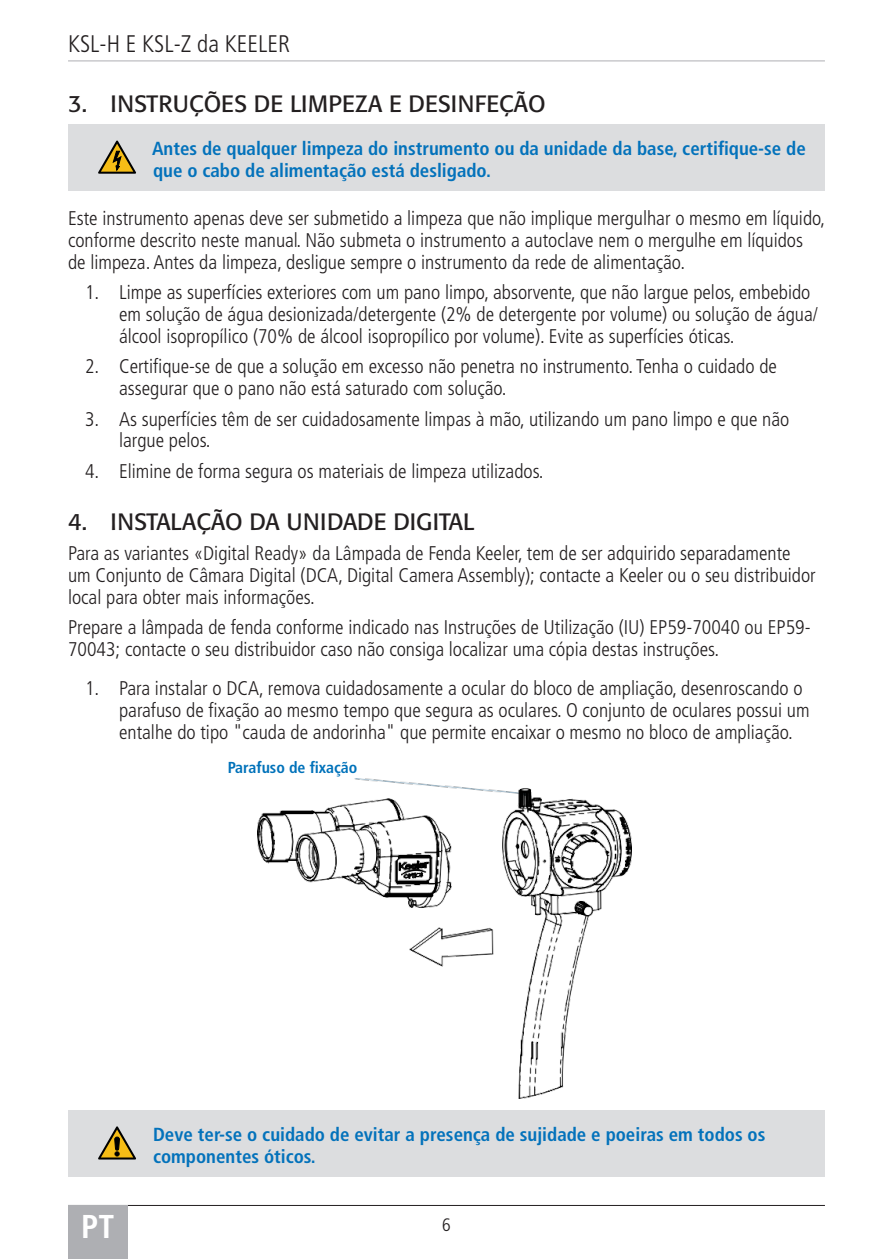
<style>
.page{position:relative;width:893px;height:1259px;background:#fff}
.page>*{position:absolute;margin:0;border:0;box-sizing:border-box;transform-origin:0 0}
.t1{font:700 condensed 33px "Frutiger LT Pro";color:#fff}
.t2{font:300 condensed 24px "Frutiger LT Pro";color:#231f20}
.t3{font:23.4px "Formata BQ";color:#231f20}
.Body_text{font:300 condensed 19.8px/21.9px "Frutiger LT Pro";color:#231f20}
.Caution_Single{font:700 condensed 18.9px/21.9px "Frutiger LT Pro";color:#0372bb}
.t4{font:300 condensed 18px "Frutiger LT Pro";color:#231f20}
.t5{font:700 condensed 15.9px "Frutiger LT Pro";color:#0072ba}
</style>
<div class="page">
<hr style="left:68px;top:1205px;width:757px;height:1px;background:#231f20">
<div style="left:68px;top:1205px;width:60px;height:54px;background:#aeafb3"></div>
<hr style="left:68px;top:60px;width:757px;height:1px;background:#aeafb3">
<div style="left:68px;top:124px;width:757px;height:67px;background:#dcdddf"></div>
<div style="left:68px;top:1110px;width:757px;height:66px;background:#dcdddf"></div>
<svg style="left:98px;top:141px;width:38px;height:33px"></svg>
<img style="left:257px;top:778px;width:374px;height:320px">
<svg style="left:98px;top:1126px;width:38px;height:33px"></svg>
<p class="t2" style="left:68px;top:30px;width:224px">KSL-H E KSL-Z da KEELER</p>
<p class="t3" style="left:68px;top:90px;width:479px">3. INSTRUÇÕES DE LIMPEZA E DESINFEÇÃO</p>
<p class="Caution_Single" style="left:152px;top:138px;width:655px">Antes de qualquer limpeza do instrumento ou da unidade da base, certifique-se de que o cabo de alimentação está desligado.</p>
<p class="Body_text" style="left:68px;top:207px;width:759px">Este instrumento apenas deve ser submetido a limpeza que não implique mergulhar o mesmo em líquido, conforme descrito neste manual. Não submeta o instrumento a autoclave nem o mergulhe em líquidos de limpeza. Antes da limpeza, desligue sempre o instrumento da rede de alimentação.</p>
<p class="Body_text" style="left:119px;top:281px;width:700px;text-indent:-34px">1. Limpe as superfícies exteriores com um pano limpo, absorvente, que não largue pelos, embebido em solução de água desionizada/detergente (2% de detergente por volume) ou solução de água/ álcool isopropílico (70% de álcool isopropílico por volume). Evite as superfícies óticas.</p>
<p class="Body_text" style="left:119px;top:356px;width:659px;text-indent:-34px">2. Certifique-se de que a solução em excesso não penetra no instrumento. Tenha o cuidado de assegurar que o pano não está saturado com solução.</p>
<p class="Body_text" style="left:119px;top:408px;width:672px;text-indent:-34px">3. As superfícies têm de ser cuidadosamente limpas à mão, utilizando um pano limpo e que não largue pelos.</p>
<p class="Body_text" style="left:85px;top:460px;width:460px">4. Elimine de forma segura os materiais de limpeza utilizados.</p>
<p class="t3" style="left:68px;top:507px;width:408px">4. INSTALAÇÃO DA UNIDADE DIGITAL</p>
<p class="Body_text" style="left:68px;top:542px;width:749px">Para as variantes «Digital Ready» da Lâmpada de Fenda Keeler, tem de ser adquirido separadamente um Conjunto de Câmara Digital (DCA, Digital Camera Assembly); contacte a Keeler ou o seu distribuidor local para obter mais informações.</p>
<p class="Body_text" style="left:68px;top:617px;width:744px">Prepare a lâmpada de fenda conforme indicado nas Instruções de Utilização (IU) EP59-70040 ou EP59-<br>70043; contacte o seu distribuidor caso não consiga localizar uma cópia destas instruções.</p>
<p class="Body_text" style="left:119px;top:677px;width:692px;text-indent:-34px">1. Para instalar o DCA, remova cuidadosamente a ocular do bloco de ampliação, desenroscando o parafuso de fixação ao mesmo tempo que segura as oculares. O conjunto de oculares possui um entalhe do tipo "cauda de andorinha" que permite encaixar o mesmo no bloco de ampliação.</p>
<p class="t5" style="left:228px;top:758px;width:131px">Parafuso de fixação</p>
<p class="Caution_Single" style="left:153px;top:1123px;width:614px">Deve ter-se o cuidado de evitar a presença de sujidade e poeiras em todos os componentes óticos.</p>
<h1 class="t1" style="left:81px;top:1207px;width:34px">PT</h1>
<p class="t4" style="left:442px;top:1214px;width:10px">6</p>
</div>
